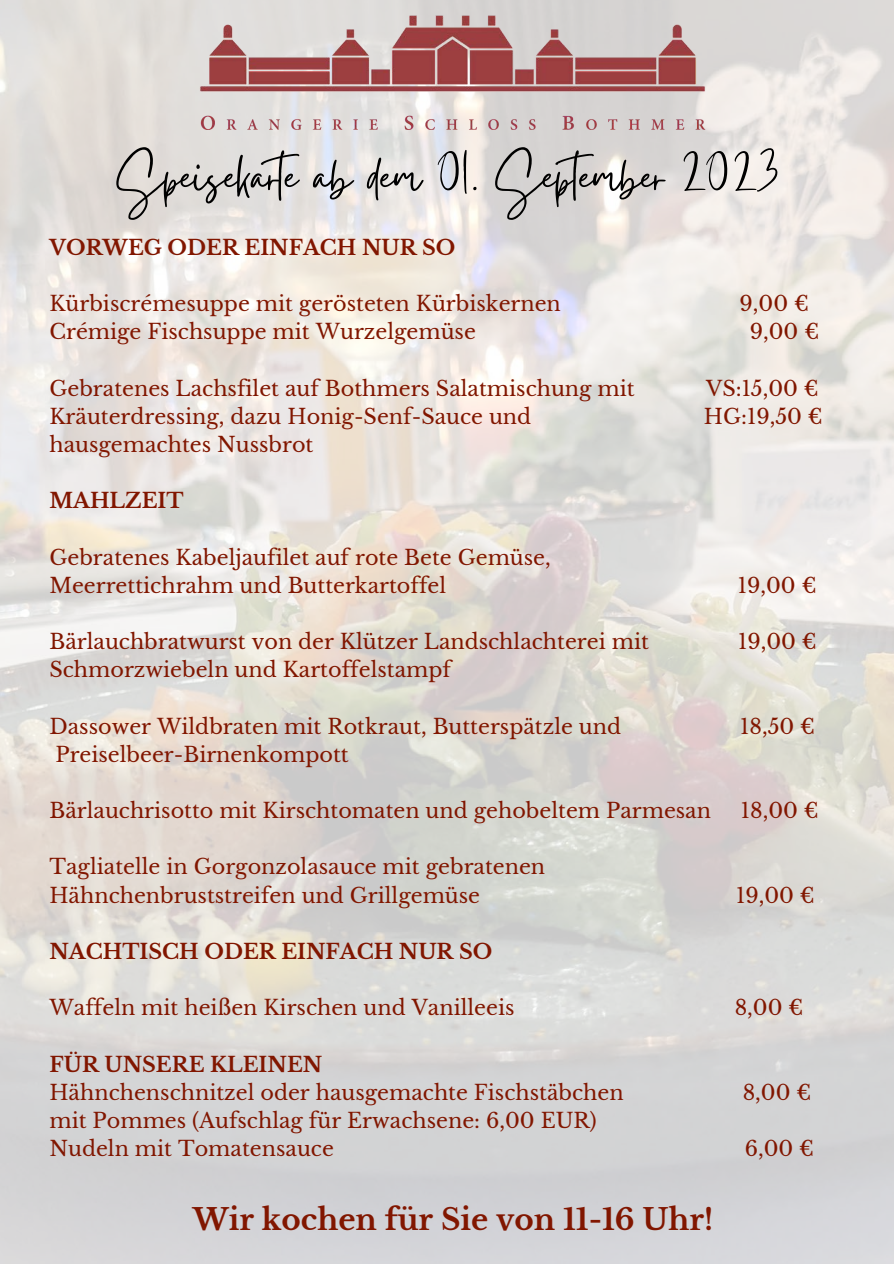
<style>
.page{position:relative;width:894px;height:1264px;background:#fff}
.page>*{position:absolute;margin:0;border:0;box-sizing:border-box;transform-origin:0 0}
.t1{font:59.55px "Gistesy";color:#000}
.t2{font:700 29.4px "Libre Baskerville";color:#811600}
.t3{font:20.7px "Libre Baskerville";color:#811600}
.t4{font:700 20.7px "Libre Baskerville";color:#811600}
</style>
<div class="page">
<img style="left:153px;top:0;width:588px;height:130px">
<p class="t1" style="left:116px;top:135px;width:663px">Speisekarte ab dem 01. September 2023</p>
<p class="t4" style="left:49px;top:235px;width:407px">VORWEG ODER EINFACH NUR SO</p>
<p class="t3" style="left:49px;top:291px;width:513px">Kürbiscrémesuppe mit gerösteten Kürbiskernen</p>
<p class="t3" style="left:739px;top:291px;width:71px">9,00 €</p>
<p class="t3" style="left:49px;top:319px;width:428px">Crémige Fischsuppe mit Wurzelgemüse</p>
<p class="t3" style="left:749px;top:319px;width:71px">9,00 €</p>
<p class="t3" style="left:49px;top:375px;width:586px">Gebratenes Lachsfilet auf Bothmers Salatmischung mit</p>
<p class="t3" style="left:706px;top:375px;width:114px">VS:15,00 €</p>
<p class="t3" style="left:49px;top:404px;width:483px">Kräuterdressing, dazu Honig-Senf-Sauce und</p>
<p class="t3" style="left:703px;top:404px;width:120px">HG:19,50 €</p>
<p class="t3" style="left:49px;top:432px;width:265px">hausgemachtes Nussbrot</p>
<p class="t4" style="left:49px;top:488px;width:136px">MAHLZEIT</p>
<p class="t3" style="left:49px;top:544px;width:502px">Gebratenes Kabeljaufilet auf rote Bete Gemüse,</p>
<p class="t3" style="left:49px;top:572px;width:398px">Meerrettichrahm und Butterkartoffel</p>
<p class="t3" style="left:737px;top:572px;width:80px">19,00 €</p>
<p class="t3" style="left:49px;top:629px;width:600px">Bärlauchbratwurst von der Klützer Landschlachterei mit</p>
<p class="t3" style="left:738px;top:629px;width:80px">19,00 €</p>
<p class="t3" style="left:49px;top:657px;width:403px">Schmorzwiebeln und Kartoffelstampf</p>
<p class="t3" style="left:49px;top:713px;width:573px">Dassower Wildbraten mit Rotkraut, Butterspätzle und</p>
<p class="t3" style="left:740px;top:713px;width:76px">18,50 €</p>
<p class="t3" style="left:55px;top:741px;width:295px">Preiselbeer-Birnenkompott</p>
<p class="t3" style="left:49px;top:798px;width:663px">Bärlauchrisotto mit Kirschtomaten und gehobeltem Parmesan</p>
<p class="t3" style="left:740px;top:798px;width:79px">18,00 €</p>
<p class="t3" style="left:49px;top:854px;width:497px">Tagliatelle in Gorgonzolasauce mit gebratenen</p>
<p class="t3" style="left:49px;top:882px;width:432px">Hähnchenbruststreifen und Grillgemüse</p>
<p class="t3" style="left:735px;top:882px;width:80px">19,00 €</p>
<p class="t4" style="left:49px;top:938px;width:444px">NACHTISCH ODER EINFACH NUR SO</p>
<p class="t3" style="left:49px;top:995px;width:466px">Waffeln mit heißen Kirschen und Vanilleeis</p>
<p class="t3" style="left:734px;top:995px;width:70px">8,00 €</p>
<p class="t4" style="left:49px;top:1051px;width:274px">FÜR UNSERE KLEINEN</p>
<p class="t3" style="left:49px;top:1079px;width:575px">Hähnchenschnitzel oder hausgemachte Fischstäbchen</p>
<p class="t3" style="left:742px;top:1079px;width:70px">8,00 €</p>
<p class="t3" style="left:49px;top:1107px;width:548px">mit Pommes (Aufschlag für Erwachsene: 6,00 EUR)</p>
<p class="t3" style="left:49px;top:1135px;width:286px">Nudeln mit Tomatensauce</p>
<p class="t3" style="left:744px;top:1135px;width:71px">6,00 €</p>
<p class="t2" style="left:193px;top:1201px;width:521px">Wir kochen für Sie von 11-16 Uhr!</p>
</div>
